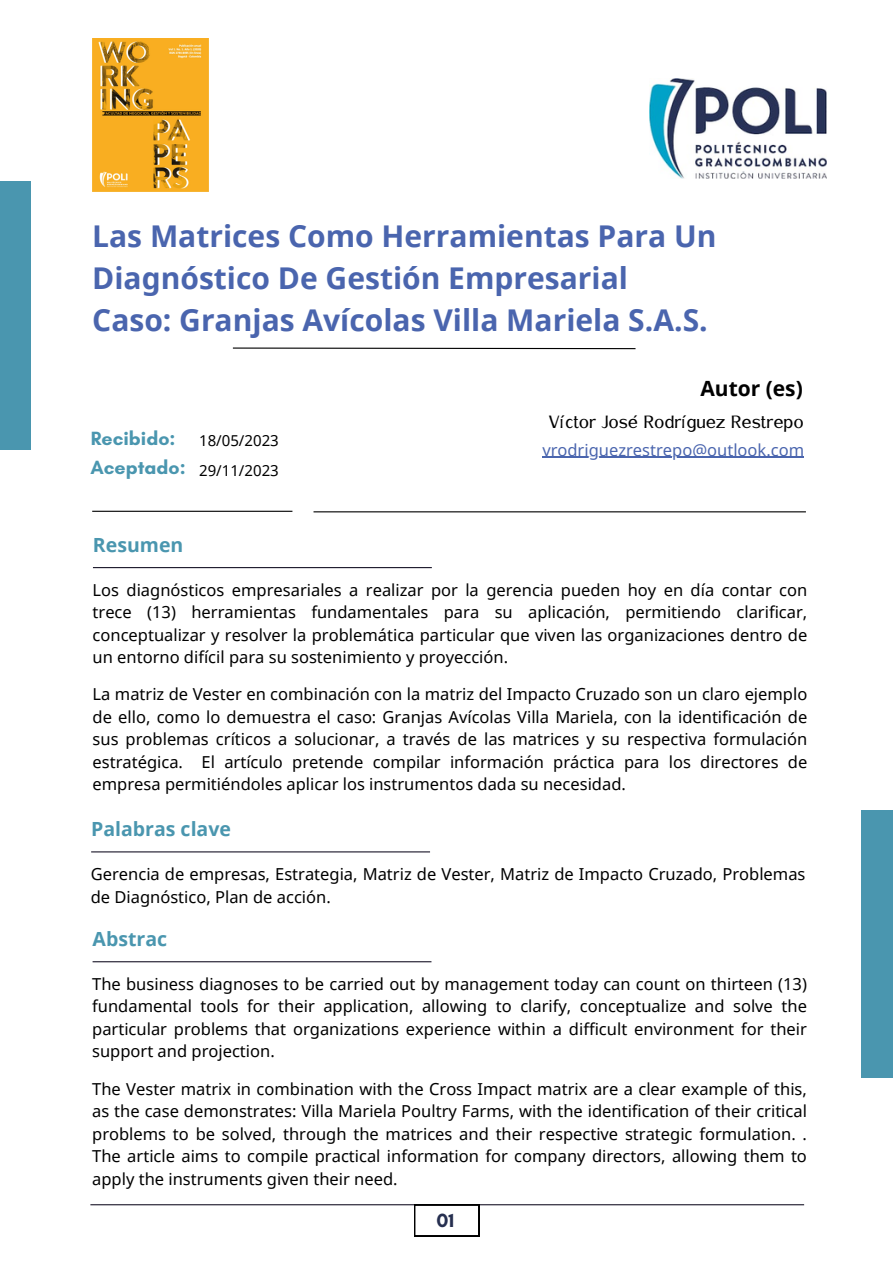
<style>
.page{position:relative;width:893px;height:1264px;background:#fff}
.page>*{position:absolute;margin:0;border:0;box-sizing:border-box;transform-origin:0 0}
.t1{font:700 30px/41.7px "Noto Sans";color:#4a65ae}
.t2{font:21px "Rachana";color:#000}
.t3{font:700 21px "Noto Sans";color:#000}
.t4{font:700 19.5px "Noto Sans";color:#4a96af}
.t5{font:700 19.5px "Glacial Indifference";color:#4a96af}
.t6{font:700 19.5px "Glacial Indifference";color:#262f50}
.t7{font:16.5px/22.5px "Noto Sans";color:#000;text-align:justify}
.t8{font:16.5px "Noto Sans";color:#4a65ae}
.t9{font:15px "Noto Sans";color:#000}
</style>
<div class="page">
<div style="left:0;top:181px;width:31px;height:268px;background:#4a96af"></div>
<div style="left:861px;top:810px;width:31px;height:268px;background:#4a96af"></div>
<hr style="left:92px;top:510px;width:200px;height:2px;background:#000">
<hr style="left:313px;top:511px;width:492px;height:1px;background:#000">
<svg style="left:232px;top:347px;width:404px;height:3px"></svg>
<img style="left:649px;top:78px;width:177px;height:100px">
<hr style="left:542px;top:457px;width:262px;height:1px;background:#4a65ae">
<hr style="left:93px;top:567px;width:339px;height:1px;background:#1a172a">
<hr style="left:90px;top:1204px;width:714px;height:1px;background:#1a172a">
<svg style="left:414px;top:1204px;width:65px;height:32px"></svg>
<hr style="left:91px;top:851px;width:339px;height:1px;background:#1a172a">
<hr style="left:93px;top:961px;width:338px;height:1px;background:#1a172a">
<img style="left:93px;top:38px;width:115px;height:153px">
<p class="t1" style="left:92px;top:215px;width:625px">Las Matrices Como Herramientas Para Un<br>Diagnóstico De Gestión Empresarial<br>Caso: Granjas Avícolas Villa Mariela S.A.S.</p>
<h2 class="t5" style="left:91px;top:426px;width:86px">Recibido:</h2>
<p class="t9" style="left:199px;top:430px;width:81px">18/05/2023</p>
<h3 class="t9" style="left:199px;top:460px;width:81px">29/11/2023</h3>
<p class="t5" style="left:90px;top:456px;width:97px">Aceptado:</p>
<h2 class="t3" style="left:700px;top:373px;width:104px">Autor (es)</h2>
<h1 class="t2" style="left:547px;top:408px;width:256px">Víctor José Rodríguez Restrepo</h1>
<h2 class="t8" style="left:542px;top:438px;width:263px">vrodriguezrestrepo@outlook.com</h2>
<p class="t4" style="left:93px;top:531px;width:92px">Resumen</p>
<h2 class="t7" style="left:93px;top:578px;width:716px">Los diagnósticos empresariales a realizar por la gerencia pueden hoy en día contar con trece (13) herramientas fundamentales para su aplicación, permitiendo clarificar, conceptualizar y resolver la problemática particular que viven las organizaciones dentro de un entorno difícil para su sostenimiento y proyección.</h2>
<p class="t7" style="left:93px;top:682px;width:716px">La matriz de Vester en combinación con la matriz del Impacto Cruzado son un claro ejemplo de ello, como lo demuestra el caso: Granjas Avícolas Villa Mariela, con la identificación de sus problemas críticos a solucionar, a través de las matrices y su respectiva formulación estratégica. El artículo pretende compilar información práctica para los directores de empresa permitiéndoles aplicar los instrumentos dada su necesidad.</p>
<h2 class="t4" style="left:91px;top:815px;width:141px">Palabras clave</h2>
<p class="t7" style="left:91px;top:862px;width:716px">Gerencia de empresas, Estrategia, Matriz de Vester, Matriz de Impacto Cruzado, Problemas de Diagnóstico, Plan de acción.</p>
<h2 class="t4" style="left:93px;top:925px;width:76px">Abstrac</h2>
<p class="t7" style="left:92px;top:972px;width:716px">The business diagnoses to be carried out by management today can count on thirteen (13) fundamental tools for their application, allowing to clarify, conceptualize and solve the particular problems that organizations experience within a difficult environment for their support and projection.</p>
<p class="t7" style="left:92px;top:1076px;width:716px">The Vester matrix in combination with the Cross Impact matrix are a clear example of this, as the case demonstrates: Villa Mariela Poultry Farms, with the identification of their critical problems to be solved, through the matrices and their respective strategic formulation. .<br>The article aims to compile practical information for company directors, allowing them to apply the instruments given their need.</p>
<p class="t6" style="left:436px;top:1208px;width:19px">01</p>
</div>
